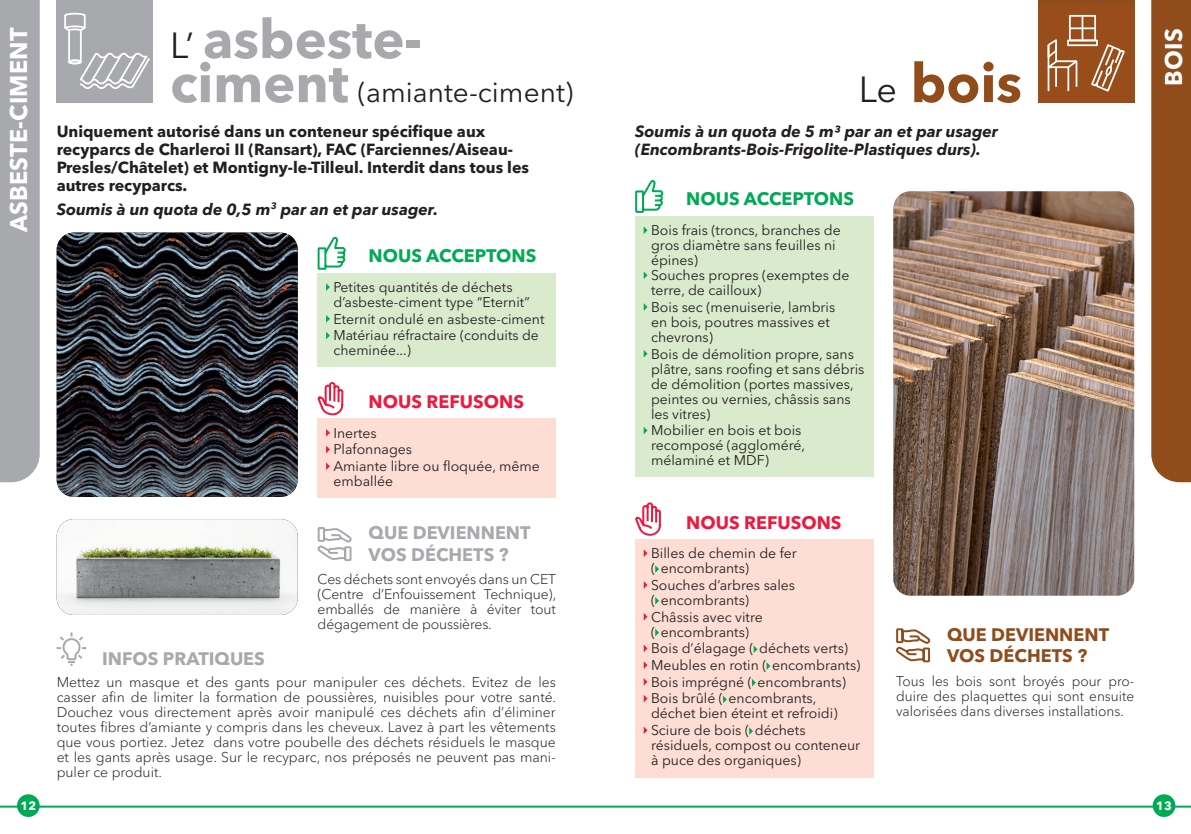
<style>
.page{position:relative;width:1191px;height:834px;background:#fff}
.page>*{position:absolute;margin:0;border:0;box-sizing:border-box;transform-origin:0 0}
.t1{font:700 54px "Avenir Next LT Pro";color:#a8a9ad}
.t2{font:700 54px "Avenir Next LT Pro";color:#914c1c}
.t3{font:28px "Avenir Next LT Pro";color:#231f20}
.t4{font:700 24px "Avenir Next LT Pro";letter-spacing:.01em;color:#fff}
.t5{font:700 18px/21.6px "Avenir Next LT Pro";color:#a8a9ad}
.t6{font:700 18px "Avenir Next LT Pro";color:#00aa54}
.t7{font:700 18px/21.6px "Avenir Next LT Pro";color:#914c1c}
.t8{font:700 18px "Avenir Next LT Pro";color:#ed1a40}
.t9{font:700 16px/18px "Avenir Next LT Pro";color:#231f20}
.t10{font:italic 700 16px/18px "Avenir Next LT Pro";color:#231f20}
.t11{font:14px/15px "Avenir Next LT Pro";color:#231f20}
.t12{font:300 14px/15px "Avenir Next LT Pro";color:#231f20;text-align:justify}
.t13{font:700 12px "Avenir Next LT Pro";color:#fff}
.s1{font-weight:400;font-size:36px;color:#231f20}
.s2{font-weight:700;font-size:54px;color:#a8a9ad}
</style>
<div class="page">
<div style="left:0;top:0;width:40px;height:482px;background:#a8a9ad"></div>
<svg style="left:1151px;top:0;width:40px;height:482px;background:#955224"></svg>
<div style="left:1037px;top:0;width:97px;height:102px;background:#914c1c"></div>
<div style="left:1037px;top:6px;width:97px;height:96px;background:#984d1a"></div>
<svg style="left:1089px;top:43px;width:36px;height:49px"></svg>
<hr style="left:1047px;top:45px;width:2px;height:46px;background:#fff">
<hr style="left:1055px;top:67px;width:2px;height:20px;background:#fff">
<hr style="left:1067px;top:67px;width:2px;height:24px;background:#fff">
<hr style="left:1075px;top:61px;width:2px;height:26px;background:#fff">
<svg style="left:1047px;top:39px;width:35px;height:30px"></svg>
<div style="left:1067px;top:40px;width:30px;height:6px;border:2px solid #fff"></div>
<div style="left:1069px;top:15px;width:27px;height:26px;border:2px solid #fff"></div>
<hr style="left:1081px;top:16px;width:2px;height:24px;background:#fff">
<hr style="left:1069px;top:27px;width:26px;height:2px;background:#fff">
<div style="left:57px;top:0;width:96px;height:102px;background:#a8a9ad"></div>
<svg style="left:64px;top:12px;width:22px;height:19px"></svg>
<div style="left:68px;top:59px;width:14px;height:5px;border:2px solid #fff;border-radius:50%"></div>
<hr style="left:80px;top:30px;width:2px;height:32px;background:#fff">
<hr style="left:68px;top:30px;width:2px;height:32px;background:#fff">
<svg style="left:77px;top:52px;width:73px;height:37px"></svg>
<img style="left:893px;top:191px;width:241px;height:404px">
<img style="left:57px;top:232px;width:241px;height:264px">
<img style="left:57px;top:519px;width:241px;height:96px">
<div style="left:635px;top:216px;width:238px;height:261px;background:#d9ebcc"></div>
<svg style="left:643px;top:226px;width:4px;height:8px"></svg>
<svg style="left:643px;top:271px;width:4px;height:8px"></svg>
<svg style="left:643px;top:303px;width:4px;height:8px"></svg>
<svg style="left:643px;top:350px;width:4px;height:7px"></svg>
<svg style="left:643px;top:426px;width:4px;height:8px"></svg>
<div style="left:635px;top:539px;width:238px;height:238px;background:#fdddd4"></div>
<svg style="left:753px;top:645px;width:4px;height:8px"></svg>
<svg style="left:766px;top:662px;width:4px;height:7px"></svg>
<svg style="left:752px;top:679px;width:4px;height:7px"></svg>
<svg style="left:723px;top:695px;width:4px;height:8px"></svg>
<svg style="left:749px;top:727px;width:4px;height:7px"></svg>
<div style="left:317px;top:273px;width:239px;height:93px;background:#d9ebcc"></div>
<svg style="left:326px;top:283px;width:4px;height:8px"></svg>
<svg style="left:326px;top:315px;width:4px;height:7px"></svg>
<div style="left:317px;top:418px;width:239px;height:80px;background:#fdddd4"></div>
<svg style="left:633px;top:502px;width:77px;height:306px"></svg>
<svg style="left:635px;top:180px;width:29px;height:33px"></svg>
<svg style="left:317px;top:236px;width:29px;height:34px"></svg>
<svg style="left:56px;top:632px;width:31px;height:34px"></svg>
<svg style="left:896px;top:628px;width:35px;height:35px"></svg>
<svg style="left:316px;top:332px;width:76px;height:476px"></svg>
<hr style="left:0;top:805px;width:1191px;height:2px;background:#00aa54">
<div style="left:17px;top:794px;width:23px;height:22px;background:#00aa54;border-radius:50%"></div>
<div style="left:1152px;top:794px;width:23px;height:22px;background:#00aa54;border-radius:50%"></div>
<h3 class="t4" style="left:4px;top:232px;width:205px;rotate:-90deg">ASBESTE-CIMENT</h3>
<h1 class="t1" style="left:170px;top:6px;width:253px"><span class="s1">L’</span> asbeste-</h1>
<h2 class="t3" style="left:170px;top:76px;width:405px"><span class="s2">ciment</span> (amiante-ciment)</h2>
<p class="t9" style="left:57px;top:122px;width:474px">Uniquement autorisé dans un conteneur spécifique aux recyparcs de Charleroi II (Ransart), FAC (Farciennes/Aiseau-Presles/Châtelet) et Montigny-le-Tilleul. Interdit dans tous les autres recyparcs.</p>
<p class="t10" style="left:57px;top:200px;width:383px">Soumis à un quota de 0,5 m<sup>3</sup> par an et par usager.</p>
<p class="t6" style="left:369px;top:245px;width:169px">NOUS ACCEPTONS</p>
<p class="t11" style="left:333px;top:279px;width:198px">Petites quantités de déchets d’asbeste-ciment type “Eternit”</p>
<p class="t11" style="left:333px;top:310px;width:212px;line-height:16.8px">Eternit ondulé en asbeste-ciment<br>Matériau réfractaire (conduits de</p>
<p class="t11" style="left:333px;top:343px;width:79px">cheminée...)</p>
<p class="t8" style="left:369px;top:390px;width:157px">NOUS REFUSONS</p>
<p class="t11" style="left:333px;top:424px;width:208px;line-height:16.8px">Inertes<br>Plafonnages<br>Amiante libre ou floquée, même</p>
<p class="t11" style="left:333px;top:473px;width:61px">emballée</p>
<h1 class="t2" style="left:859px;top:50px;width:164px"><span class="s1">Le</span> bois</h1>
<p class="t10" style="left:635px;top:122px;width:364px">Soumis à un quota de 5 m³ par an et par usager (Encombrants-Bois-Frigolite-Plastiques durs).</p>
<p class="t6" style="left:686px;top:188px;width:169px">NOUS ACCEPTONS</p>
<p class="t11" style="left:651px;top:223px;width:200px">Bois frais (troncs, branches de gros diamètre sans feuilles ni épines)<br>Souches propres (exemptes de terre, de cailloux)</p>
<p class="t11" style="left:651px;top:299px;width:186px">Bois sec (menuiserie, lambris en bois, poutres massives et chevrons)</p>
<p class="t11" style="left:651px;top:346px;width:215px">Bois de démolition propre, sans plâtre, sans roofing et sans débris de démolition (portes massives, peintes ou vernies, châssis sans les vitres)</p>
<p class="t11" style="left:651px;top:423px;width:156px">Mobilier en bois et bois recomposé (aggloméré, mélaminé et MDF)</p>
<p class="t8" style="left:686px;top:511px;width:157px">NOUS REFUSONS</p>
<p class="t5" style="left:369px;top:522px;width:163px">QUE DEVIENNENT<br>VOS DÉCHETS ?</p>
<p class="t11" style="left:651px;top:545px;width:147px">Billes de chemin de fer ( encombrants)</p>
<p class="t11" style="left:651px;top:577px;width:146px">Souches d’arbres sales ( encombrants)</p>
<p class="t11" style="left:651px;top:609px;width:113px">Châssis avec vitre ( encombrants)</p>
<p class="t11" style="left:651px;top:640px;width:211px;line-height:16.8px">Bois d’élagage ( déchets verts)<br>Meubles en rotin ( encombrants)<br>Bois imprégné ( encombrants)<br>Bois brûlé ( encombrants,</p>
<p class="t11" style="left:651px;top:705px;width:188px;line-height:16.8px">déchet bien éteint et refroidi)<br>Sciure de bois ( déchets</p>
<p class="t11" style="left:651px;top:737px;width:211px">résiduels, compost ou conteneur à puce des organiques)</p>
<p class="t12" style="left:317px;top:572px;width:240px">Ces déchets sont envoyés dans un CET (Centre d’Enfouissement Technique), emballés de manière à éviter tout dégagement de poussières.</p>
<p class="t7" style="left:947px;top:623px;width:163px">QUE DEVIENNENT<br>VOS DÉCHETS ?</p>
<p class="t5" style="left:102px;top:647px;width:164px">INFOS PRATIQUES</p>
<p class="t12" style="left:57px;top:674px;width:501px">Mettez un masque et des gants pour manipuler ces déchets. Evitez de les casser afin de limiter la formation de poussières, nuisibles pour votre santé.<br>Douchez vous directement après avoir manipulé ces déchets afin d’éliminer toutes fibres d’amiante y compris dans les cheveux. Lavez à part les vêtements que vous portiez. Jetez dans votre poubelle des déchets résiduels le masque et les gants après usage. Sur le recyparc, nos préposés ne peuvent pas mani&shy;puler ce produit.</p>
<p class="t12" style="left:896px;top:673px;width:240px">Tous les bois sont broyés pour pro&shy;duire des plaquettes qui sont ensuite valorisées dans diverses installations.</p>
<h3 class="t4" style="left:1159px;top:85px;width:59px;rotate:-90deg">BOIS</h3>
<p class="t13" style="left:21px;top:798px;width:17px">12</p>
<p class="t13" style="left:1156px;top:798px;width:17px">13</p>
</div>
